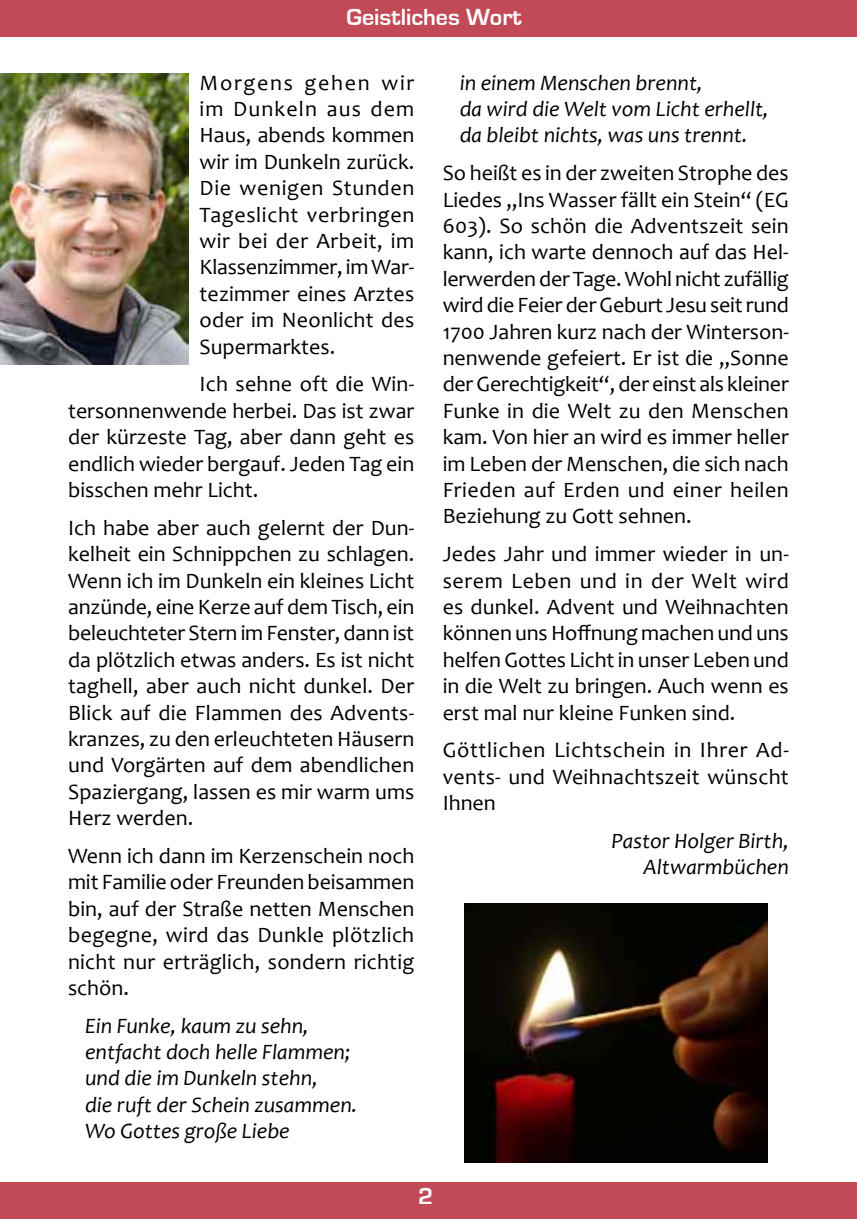
<style>
.page{position:relative;width:857px;height:1219px;background:#fff}
.page>*{position:absolute;margin:0;border:0;box-sizing:border-box;transform-origin:0 0}
.t1{font:700 24px "Eurostile";color:#fff}
.t2{font:22px/26.4px "Candara";color:#000;text-align:justify}
.t3{font:italic 22px/26.4px "Candara";color:#000}
</style>
<div class="page">
<div style="left:0;top:0;width:856px;height:37px;background:#c14a56"></div>
<div style="left:0;top:1182px;width:856px;height:37px;background:#c14a56"></div>
<img style="left:0;top:74px;width:188px;height:290px">
<img style="left:464px;top:903px;width:303px;height:259px">
<p class="t1" style="left:346px;top:4px;width:176px">Geistliches Wort</p>
<p class="t2" style="left:199px;top:69px;width:216px">Morgens gehen wir im Dunkeln aus dem Haus, abends kommen wir im Dunkeln zurück.<br>Die wenigen Stunden Tageslicht verbringen wir bei der Arbeit, im Klassenzimmer, im War&shy;tezimmer eines Arztes oder im Neonlicht des Supermarktes.</p>
<p class="t2" style="left:68px;top:371px;width:347px;text-indent:131px">Ich sehne oft die Win&shy;tersonnenwende herbei. Das ist zwar der kürzeste Tag, aber dann geht es endlich wieder bergauf. Jeden Tag ein bisschen mehr Licht.</p>
<p class="t2" style="left:68px;top:514px;width:347px">Ich habe aber auch gelernt der Dun&shy;kelheit ein Schnippchen zu schlagen.<br>Wenn ich im Dunkeln ein kleines Licht anzünde, eine Kerze auf dem Tisch, ein beleuchteter Stern im Fenster, dann ist da plötzlich etwas anders. Es ist nicht taghell, aber auch nicht dunkel. Der Blick auf die Flammen des Advents&shy;kranzes, zu den erleuchteten Häusern und Vorgärten auf dem abendlichen Spaziergang, lassen es mir warm ums Herz werden.</p>
<p class="t2" style="left:68px;top:842px;width:347px">Wenn ich dann im Kerzenschein noch mit Familie oder Freunden beisammen bin, auf der Straße netten Menschen begegne, wird das Dunkle plötzlich nicht nur erträglich, sondern richtig schön.</p>
<p class="t3" style="left:85px;top:1012px;width:274px">Ein Funke, kaum zu sehn, entfacht doch helle Flammen; und die im Dunkeln stehn,<br>die ruft der Schein zusammen.<br>Wo Gottes große Liebe</p>
<p class="t3" style="left:459px;top:69px;width:310px">in einem Menschen brennt,<br>da wird die Welt vom Licht erhellt, da bleibt nichts, was uns trennt.</p>
<p class="t2" style="left:442px;top:160px;width:347px">So heißt es in der zweiten Strophe des Liedes „Ins Wasser fällt ein Stein“ (EG 603). So schön die Adventszeit sein kann, ich warte dennoch auf das Hel&shy;lerwerden der Tage. Wohl nicht zufällig wird die Feier der Geburt Jesu seit rund 1700 Jahren kurz nach der Winterson&shy;nenwende gefeiert. Er ist die „Sonne der Gerechtigkeit“, der einst als kleiner Funke in die Welt zu den Menschen kam. Von hier an wird es immer heller im Leben der Menschen, die sich nach Frieden auf Erden und einer heilen Beziehung zu Gott sehnen.</p>
<p class="t2" style="left:442px;top:541px;width:347px">Jedes Jahr und immer wieder in un&shy;serem Leben und in der Welt wird es dunkel. Advent und Weihnachten können uns Hoffnung machen und uns helfen Gottes Licht in unser Leben und in die Welt zu bringen. Auch wenn es erst mal nur kleine Funken sind.</p>
<p class="t2" style="left:442px;top:737px;width:347px">Göttlichen Lichtschein in Ihrer Ad&shy;vents- und Weihnachtszeit wünscht Ihnen</p>
<p class="t3" style="left:611px;top:827px;width:179px;text-align:right">Pastor Holger Birth,<br>Altwarmbüchen</p>
<p class="t1" style="left:418px;top:1183px;width:17px">2</p>
</div>
